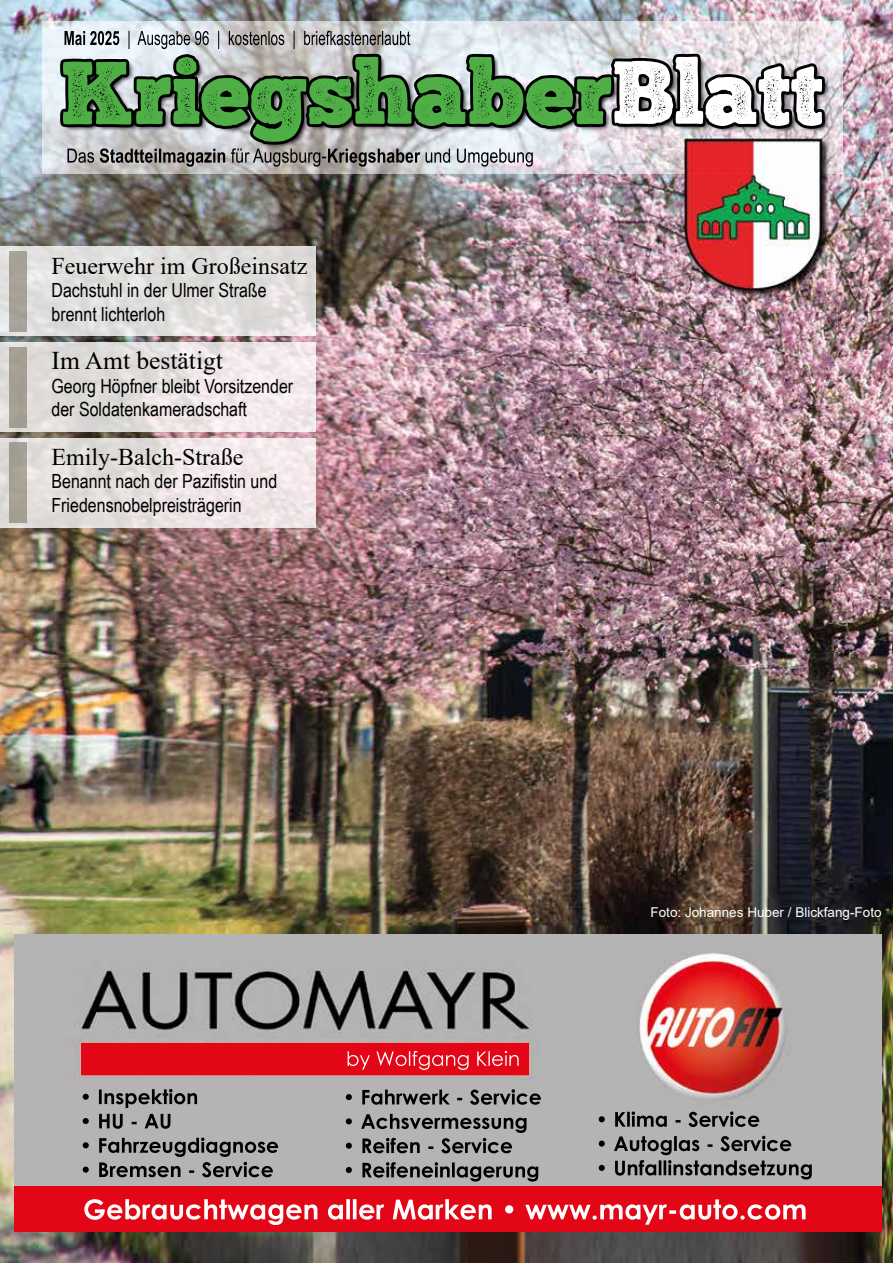
<style>
.page{position:relative;width:893px;height:1263px;background:#fff}
.page>*{position:absolute;margin:0;border:0;box-sizing:border-box;transform-origin:0 0}
.t1{font:25.5px "Times New Roman";color:#000}
.t2{font:24px "Times New Roman";color:#000}
.t3{font:19.5px/23.4px "Arial Narrow";color:#000}
.t4{font:13.5px "Arial";color:#fff}
</style>
<div class="page">
<img style="left:0;top:0;width:893px;height:1263px">
<img style="left:42px;top:22px;width:800px;height:151px">
<img style="left:563px;top:54px;width:128px;height:55px">
<svg style="left:0;top:247px;width:316px;height:89px;fill:#dfdedc"></svg>
<svg style="left:0;top:438px;width:316px;height:90px;fill:#eae2e2"></svg>
<div style="left:10px;top:442px;width:17px;height:81px;background:#a6a094"></div>
<svg style="left:0;top:343px;width:316px;height:89px"></svg>
<div style="left:10px;top:347px;width:17px;height:81px;background:#a49e93"></div>
<div style="left:10px;top:251px;width:17px;height:81px;background:#a6a298"></div>
<img style="left:14px;top:934px;width:868px;height:252px">
<img style="left:14px;top:1186px;width:868px;height:45px">
<div style="left:82px;top:1043px;width:447px;height:32px;background:#e30617"></div>
<p class="t2" style="left:52px;top:249px;width:257px">Feuerwehr im Großeinsatz</p>
<p class="t3" style="left:52px;top:278px;width:217px">Dachstuhl in der Ulmer Straße brennt lichterloh</p>
<h1 class="t1" style="left:52px;top:343px;width:173px">Im Amt bestätigt</h1>
<p class="t3" style="left:52px;top:374px;width:243px">Georg Höpfner bleibt Vorsitzender der Soldatenkameradschaft</p>
<p class="t2" style="left:52px;top:440px;width:193px">Emily-Balch-Straße</p>
<p class="t3" style="left:52px;top:469px;width:227px">Benannt nach der Pazifistin und<br>Friedensnobelpreisträgerin</p>
<p class="t4" style="left:650px;top:903px;width:233px">Foto: Johannes Huber / Blickfang-Foto</p>
</div>
